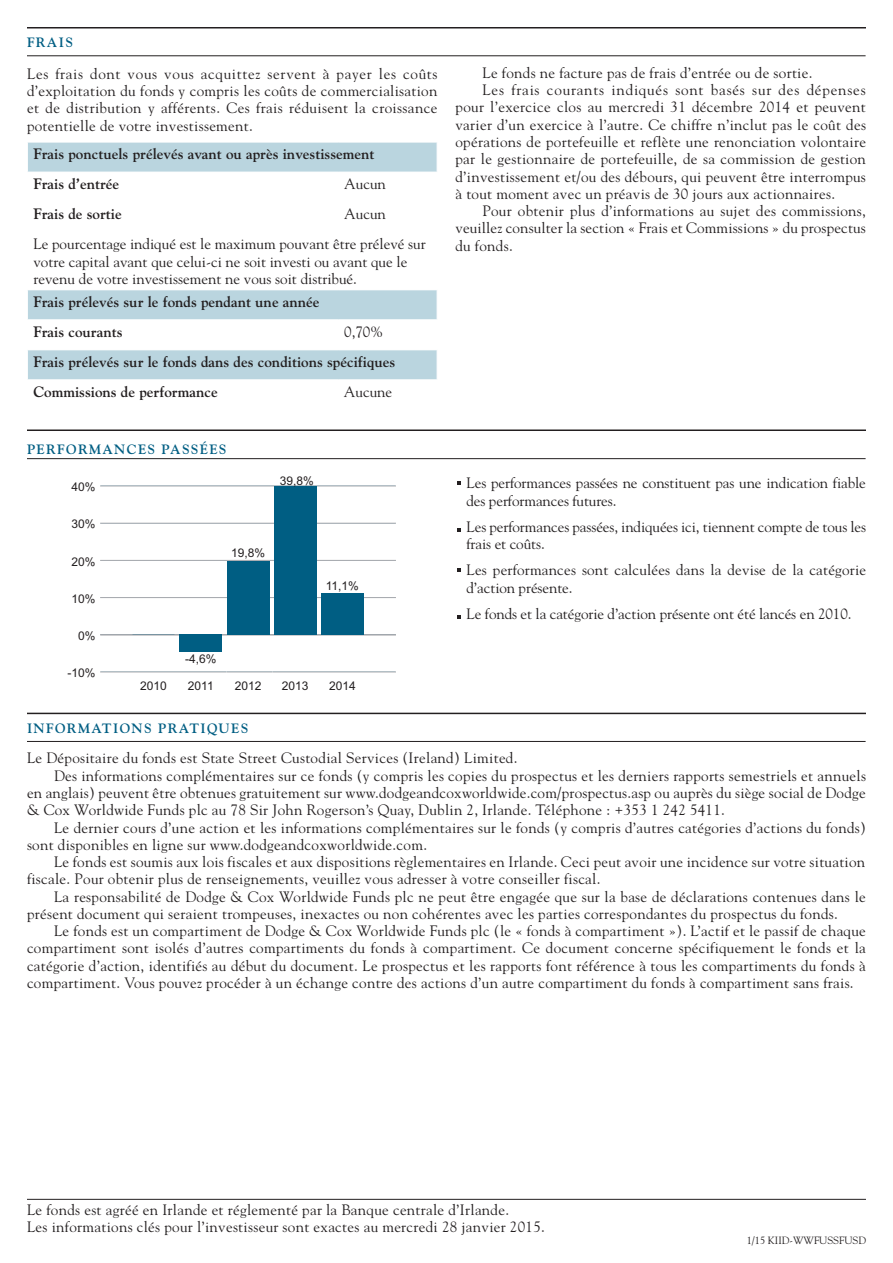
<style>
.page{position:relative;width:893px;height:1263px;background:#fff}
.page>*{position:absolute;margin:0;border:0;box-sizing:border-box;transform-origin:0 0}
._02__Body_Copy{font:15px/17.2px "Goudy Std";letter-spacing:.02em;color:#231f20;text-align:justify}
._04__Bullets{font:15px/17.2px "Goudy Std";letter-spacing:-.005em;color:#231f20}
.t1{font:700 15px "Goudy Std";color:#231f20}
._02__Body_Copy-2{font:15px/17.2px "Goudy Std";color:#231f20}
._04__Bullets-2{font:15px/17.2px "Goudy Std";letter-spacing:.015em;color:#231f20}
._03__Subhead{font:700 13.5px "Goudy Std";letter-spacing:.1em;color:#005e83}
.t2{font:12px "Arial";color:#231f20}
.t3{font:10.5px "Goudy Std";color:#231f20}
</style>
<div class="page">
<hr style="left:27px;top:1199px;width:839px;height:1px;background:#231f20">
<svg style="left:457px;top:481px;width:4px;height:4px"></svg>
<svg style="left:457px;top:528px;width:4px;height:4px"></svg>
<svg style="left:457px;top:568px;width:4px;height:4px"></svg>
<svg style="left:457px;top:615px;width:4px;height:4px"></svg>
<hr style="left:27px;top:429px;width:839px;height:2px;background:#231f20">
<hr style="left:27px;top:458px;width:839px;height:1px;background:#231f20">
<hr style="left:27px;top:713px;width:839px;height:1px;background:#231f20">
<hr style="left:27px;top:741px;width:839px;height:1px;background:#231f20">
<hr style="left:100px;top:672px;width:296px;height:1px;background:#a8a9ad">
<hr style="left:100px;top:634px;width:296px;height:1px;background:#a8a9ad">
<hr style="left:100px;top:597px;width:296px;height:1px;background:#a8a9ad">
<hr style="left:100px;top:560px;width:296px;height:1px;background:#a8a9ad">
<hr style="left:100px;top:523px;width:296px;height:1px;background:#a8a9ad">
<hr style="left:100px;top:486px;width:296px;height:1px;background:#a8a9ad">
<div style="left:321px;top:593px;width:43px;height:42px;background:#005e83"></div>
<div style="left:274px;top:487px;width:43px;height:148px;background:#005e83"></div>
<div style="left:227px;top:561px;width:42px;height:74px;background:#005e83"></div>
<div style="left:179px;top:635px;width:43px;height:17px;background:#005e83"></div>
<div style="left:28px;top:143px;width:409px;height:29px;background:#bad5df"></div>
<svg style="left:28px;top:290px;width:409px;height:89px;fill:#bad5df"></svg>
<hr style="left:27px;top:319px;width:311px;height:1px;background:#fff">
<hr style="left:338px;top:319px;width:99px;height:1px;background:#fff">
<svg style="left:338px;top:320px;width:1px;height:29px"></svg>
<hr style="left:27px;top:349px;width:311px;height:1px;background:#fff">
<hr style="left:338px;top:349px;width:99px;height:1px;background:#fff">
<hr style="left:27px;top:27px;width:839px;height:2px;background:#231f20">
<hr style="left:27px;top:55px;width:839px;height:1px;background:#231f20">
<p class="_03__Subhead" style="left:27px;top:34px;width:47px">FRAIS</p>
<p class="_02__Body_Copy" style="left:27px;top:65px;width:412px">Les frais dont vous vous acquittez servent à payer les coûts d’exploitation du fonds y compris les coûts de commercialisation et de distribution y afférents. Ces frais réduisent la croissance potentielle de votre investissement.</p>
<p class="t1" style="left:33px;top:145px;width:343px">Frais ponctuels prélevés avant ou après investissement</p>
<p class="t1" style="left:33px;top:175px;width:87px">Frais d’entrée</p>
<p class="_02__Body_Copy" style="left:344px;top:175px;width:43px">Aucun</p>
<p class="t1" style="left:33px;top:205px;width:90px">Frais de sortie</p>
<p class="_02__Body_Copy" style="left:344px;top:205px;width:43px">Aucun</p>
<p class="_02__Body_Copy-2" style="left:33px;top:235px;width:394px">Le pourcentage indiqué est le maximum pouvant être prélevé sur votre capital avant que celui-ci ne soit investi ou avant que le revenu de votre investissement ne vous soit distribué.</p>
<p class="t1" style="left:33px;top:293px;width:288px">Frais prélevés sur le fonds pendant une année</p>
<p class="t1" style="left:33px;top:323px;width:91px">Frais courants</p>
<p class="_02__Body_Copy" style="left:344px;top:323px;width:40px">0,70%</p>
<p class="t1" style="left:33px;top:353px;width:364px">Frais prélevés sur le fonds dans des conditions spécifiques</p>
<p class="t1" style="left:33px;top:383px;width:186px">Commissions de performance</p>
<p class="_02__Body_Copy" style="left:344px;top:383px;width:50px">Aucune</p>
<p class="_03__Subhead" style="left:27px;top:441px;width:201px">PERFORMANCES PASSÉES</p>
<p class="t2" style="left:71px;top:482px;width:26px">40%</p>
<p class="t2" style="left:71px;top:520px;width:26px">30%</p>
<p class="t2" style="left:71px;top:557px;width:26px">20%</p>
<p class="t2" style="left:71px;top:594px;width:26px">10%</p>
<p class="t2" style="left:78px;top:631px;width:19px">0%</p>
<p class="t2" style="left:67px;top:668px;width:30px">-10%</p>
<p class="t2" style="left:231px;top:548px;width:36px">19,8%</p>
<p class="t2" style="left:185px;top:654px;width:33px">-4,6%</p>
<p class="t2" style="left:280px;top:476px;width:36px">39,8%</p>
<p class="t2" style="left:326px;top:581px;width:35px">11,1%</p>
<p class="t2" style="left:140px;top:682px;width:28px">2010</p>
<p class="t2" style="left:188px;top:682px;width:27px">2011</p>
<p class="t2" style="left:235px;top:682px;width:28px">2012</p>
<p class="t2" style="left:282px;top:682px;width:28px">2013</p>
<p class="t2" style="left:329px;top:682px;width:28px">2014</p>
<p class="_03__Subhead" style="left:27px;top:720px;width:223px">INFORMATIONS PRATIQUES</p>
<p class="_02__Body_Copy" style="left:482px;top:64px;width:331px">Le fonds ne facture pas de frais d’entrée ou de sortie.</p>
<p class="_02__Body_Copy" style="left:455px;top:81px;width:412px;text-indent:27px">Les frais courants indiqués sont basés sur des dépenses pour l’exercice clos au mercredi 31 décembre 2014 et peuvent varier d’un exercice à l’autre. Ce chiffre n’inclut pas le coût des opérations de portefeuille et reflète une renonciation volontaire par le gestionnaire de portefeuille, de sa commission de gestion d’investissement et/ou des débours, qui peuvent être interrompus à tout moment avec un préavis de 30 jours aux actionnaires.</p>
<p class="_02__Body_Copy" style="left:455px;top:202px;width:412px;text-indent:27px">Pour obtenir plus d’informations au sujet des commissions, veuillez consulter la section « Frais et Commissions » du prospectus du fonds.</p>
<p class="_04__Bullets" style="left:467px;top:474px;width:401px">Les performances passées ne constituent pas une indication fiable des performances futures.</p>
<p class="_04__Bullets" style="left:467px;top:518px;width:401px">Les performances passées, indiquées ici, tiennent compte de tous les frais et coûts.</p>
<p class="_04__Bullets-2" style="left:467px;top:561px;width:401px">Les performances sont calculées dans la devise de la catégorie d’action présente.</p>
<p class="_04__Bullets" style="left:467px;top:605px;width:386px">Le fonds et la catégorie d’action présente ont été lancés en 2010.</p>
<p class="_02__Body_Copy" style="left:27px;top:749px;width:492px">Le Dépositaire du fonds est State Street Custodial Services (Ireland) Limited.</p>
<p class="_02__Body_Copy" style="left:27px;top:767px;width:840px;text-indent:27px">Des informations complémentaires sur ce fonds (y compris les copies du prospectus et les derniers rapports semestriels et annuels en anglais) peuvent être obtenues gratuitement sur www.dodgeandcoxworldwide.com/prospectus.asp ou auprès du siège social de Dodge &amp; Cox Worldwide Funds plc au 78 Sir John Rogerson’s Quay, Dublin 2, Irlande. Téléphone : +353 1 242 5411.</p>
<p class="_02__Body_Copy" style="left:27px;top:818px;width:840px;text-indent:27px">Le dernier cours d’une action et les informations complémentaires sur le fonds (y compris d’autres catégories d’actions du fonds) sont disponibles en ligne sur www.dodgeandcoxworldwide.com.</p>
<p class="_02__Body_Copy" style="left:27px;top:853px;width:840px;text-indent:27px">Le fonds est soumis aux lois fiscales et aux dispositions règlementaires en Irlande. Ceci peut avoir une incidence sur votre situation fiscale. Pour obtenir plus de renseignements, veuillez vous adresser à votre conseiller fiscal.</p>
<p class="_02__Body_Copy" style="left:27px;top:887px;width:840px;text-indent:27px">La responsabilité de Dodge &amp; Cox Worldwide Funds plc ne peut être engagée que sur la base de déclarations contenues dans le présent document qui seraient trompeuses, inexactes ou non cohérentes avec les parties correspondantes du prospectus du fonds.</p>
<p class="_02__Body_Copy" style="left:27px;top:922px;width:840px;text-indent:27px">Le fonds est un compartiment de Dodge &amp; Cox Worldwide Funds plc (le « fonds à compartiment »). L’actif et le passif de chaque compartiment sont isolés d’autres compartiments du fonds à compartiment. Ce document concerne spécifiquement le fonds et la catégorie d’action, identifiés au début du document. Le prospectus et les rapports font référence à tous les compartiments du fonds à compartiment. Vous pouvez procéder à un échange contre des actions d’un autre compartiment du fonds à compartiment sans frais.</p>
<p class="_02__Body_Copy" style="left:27px;top:1201px;width:484px">Le fonds est agréé en Irlande et réglementé par la Banque centrale d’Irlande.</p>
<p class="_02__Body_Copy" style="left:27px;top:1218px;width:519px">Les informations clés pour l’investisseur sont exactes au mercredi 28 janvier 2015.</p>
<p class="t3" style="left:747px;top:1234px;width:121px">1/15 KIID-WWFUSSFUSD</p>
</div>
